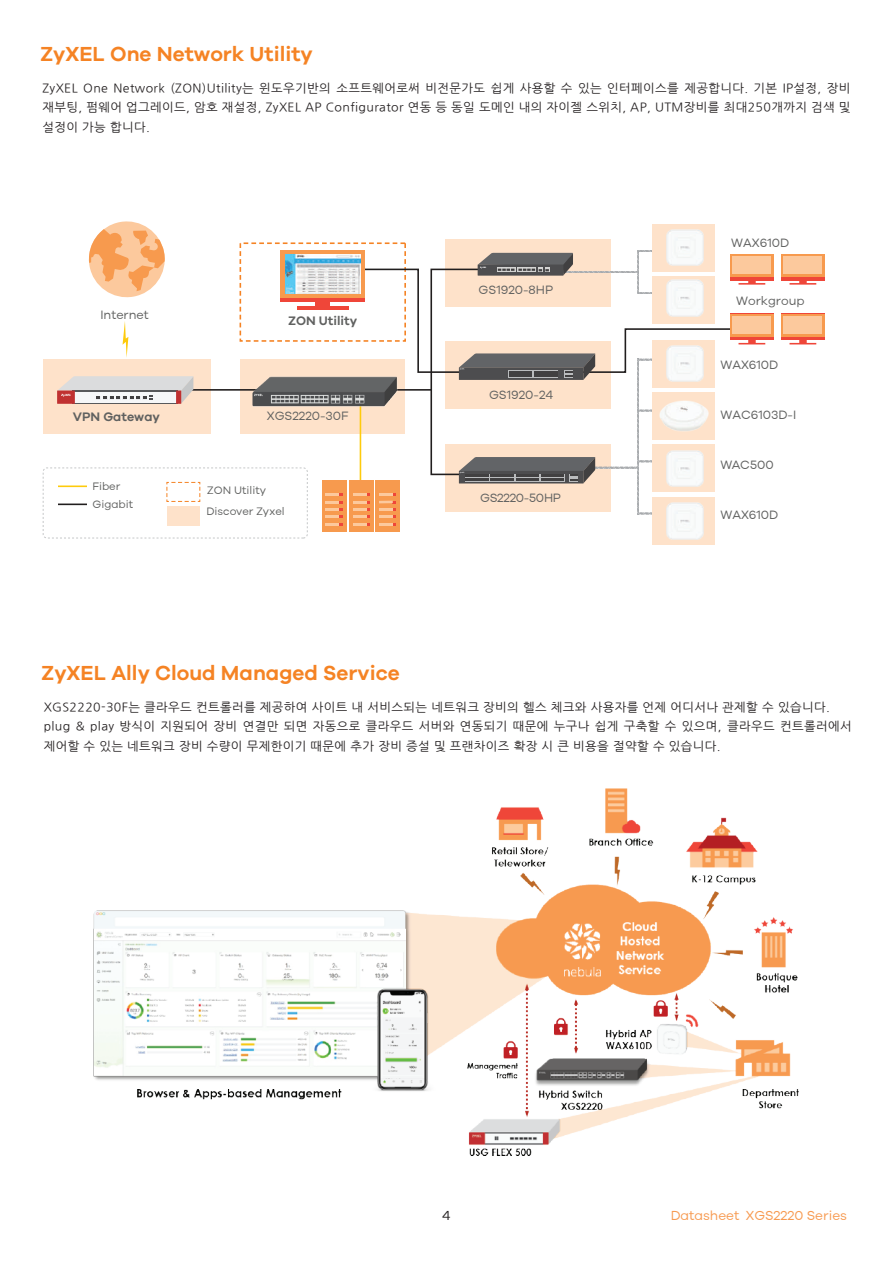
<style>
.page{position:relative;width:893px;height:1263px;background:#fff}
.page>*{position:absolute;margin:0;border:0;box-sizing:border-box;transform-origin:0 0}
.t1{font:600 21px "Galano Grotesque";color:#f58324}
.t2{font:13.5px "Galano Grotesque";color:#f79a50}
.t3{font:13.5px "Galano Grotesque";color:#231f20}
.t4{font:600 12.75px "Galano Grotesque";color:#606160}
.t5{font:12.45px "Galano Grotesque";color:#606160}
.t6{font:12.45px "Galano Grotesque";letter-spacing:-.02em;color:#606160}
.t7{font:12px/19.5px "Nanum Gothic";letter-spacing:.03em;color:#231f20;text-align:justify}
.t8{font:11.1px/20.5px "Galano Grotesque";color:#606160}
</style>
<div class="page">
<div style="left:43px;top:359px;width:168px;height:75px;background:#fee2ca"></div>
<div style="left:445px;top:239px;width:166px;height:68px;background:#fee2ca"></div>
<hr style="left:188px;top:389px;width:80px;height:2px;background:#211e1e">
<svg style="left:57px;top:376px;width:136px;height:28px;background:#d2c6c5"></svg>
<svg style="left:123px;top:321px;width:5px;height:36px"></svg>
<hr style="left:58px;top:485px;width:28px;height:2px;background:#fecb0c">
<hr style="left:58px;top:503px;width:28px;height:2px;background:#211e1e">
<div style="left:43px;top:468px;width:265px;height:70px;border:1px dashed #c5c7c8;border-radius:4px"></div>
<svg style="left:166px;top:482px;width:35px;height:20px"></svg>
<div style="left:167px;top:507px;width:33px;height:19px;background:#fee2ca"></div>
<div style="left:652px;top:224px;width:63px;height:47px;background:#fee2ca"></div>
<img style="left:666px;top:229px;width:37px;height:13px">
<div style="left:652px;top:497px;width:63px;height:47px;background:#fee2ca"></div>
<img style="left:666px;top:525px;width:37px;height:14px">
<svg style="left:88px;top:221px;width:77px;height:77px"></svg>
<div style="left:730px;top:254px;width:44px;height:26px;background:#ef4639"></div>
<div style="left:730px;top:254px;width:44px;height:23px;background:#f79a4e"></div>
<div style="left:733px;top:256px;width:38px;height:18px;background:#fcc99d"></div>
<svg style="left:789px;top:280px;width:27px;height:5px"></svg>
<div style="left:781px;top:254px;width:44px;height:26px;background:#ef4639"></div>
<div style="left:781px;top:254px;width:44px;height:23px;background:#f79a4e"></div>
<div style="left:784px;top:256px;width:38px;height:18px;background:#fcc99d"></div>
<svg style="left:765px;top:336px;width:9px;height:4px"></svg>
<div style="left:730px;top:314px;width:44px;height:22px;background:#f79a4e"></div>
<div style="left:733px;top:316px;width:38px;height:18px;background:#fcc99d"></div>
<svg style="left:789px;top:340px;width:27px;height:4px"></svg>
<svg style="left:781px;top:336px;width:44px;height:4px"></svg>
<div style="left:781px;top:314px;width:44px;height:22px;background:#f79a4e"></div>
<div style="left:784px;top:316px;width:38px;height:18px;background:#fcc99d"></div>
<div style="left:322px;top:480px;width:24px;height:51px;background:linear-gradient(to right,#f79a4e,#f79a4e)"></div>
<div style="left:349px;top:480px;width:25px;height:51px;background:#f79a4e"></div>
<div style="left:375px;top:480px;width:25px;height:51px;background:#f79a4e"></div>
<svg style="left:239px;top:242px;width:526px;height:283px"></svg>
<img style="left:93px;top:788px;width:706px;height:368px">
<h1 class="t1" style="left:40px;top:41px;width:274px">ZyXEL One Network Utility</h1>
<p class="t7" style="left:42px;top:78px;width:809px">ZyXEL One Network (ZON)Utility는 윈도우기반의 소프트웨어로써 비전문가도 쉽게 사용할 수 있는 인터페이스를 제공합니다. 기본 IP설정, 장비 재부팅, 펌웨어 업그레이드, 암호 재설정, ZyXEL AP Configurator 연동 등 동일 도메인 내의 자이젤 스위치, AP, UTM장비를 최대250개까지 검색 및 설정이 가능 합니다.</p>
<p class="t5" style="left:100px;top:307px;width:50px">Internet</p>
<p class="t4" style="left:288px;top:313px;width:70px">ZON Utility</p>
<p class="t4" style="left:73px;top:409px;width:89px">VPN Gateway</p>
<p class="t5" style="left:267px;top:409px;width:83px">XGS2220-30F</p>
<p class="t8" style="left:92px;top:476px;width:29px">Fiber</p>
<p class="t8" style="left:206px;top:480px;width:80px">ZON Utility<br>Discover Zyxel</p>
<p class="t8" style="left:92px;top:494px;width:42px">Gigabit</p>
<h1 class="t1" style="left:41px;top:660px;width:360px">ZyXEL Ally Cloud Managed Service</h1>
<p class="t5" style="left:479px;top:282px;width:76px">GS1920-8HP</p>
<p class="t5" style="left:489px;top:387px;width:66px">GS1920-24</p>
<p class="t6" style="left:480px;top:490px;width:83px">GS2220-50HP</p>
<p class="t5" style="left:731px;top:235px;width:60px">WAX610D</p>
<p class="t5" style="left:736px;top:294px;width:70px">Workgroup</p>
<p class="t5" style="left:720px;top:358px;width:60px">WAX610D</p>
<p class="t5" style="left:720px;top:408px;width:77px">WAC6103D-I</p>
<p class="t5" style="left:720px;top:458px;width:55px">WAC500</p>
<p class="t5" style="left:720px;top:508px;width:60px">WAX610D</p>
<p class="t7" style="left:44px;top:698px;width:809px;text-align:left">XGS2220-30F는 클라우드 컨트롤러를 제공하여 사이트 내 서비스되는 네트워크 장비의 헬스 체크와 사용자를 언제 어디서나 관제할 수 있습니다. plug &amp; play 방식이 지원되어 장비 연결만 되면 자동으로 클라우드 서버와 연동되기 때문에 누구나 쉽게 구축할 수 있으며, 클라우드 컨트롤러에서 제어할 수 있는 네트워크 장비 수량이 무제한이기 때문에 추가 장비 증설 및 프랜차이즈 확장 시 큰 비용을 절약할 수 있습니다.</p>
<p class="t3" style="left:442px;top:1207px;width:10px">4</p>
<p class="t2" style="left:671px;top:1207px;width:178px">Datasheet XGS2220 Series</p>
</div>
